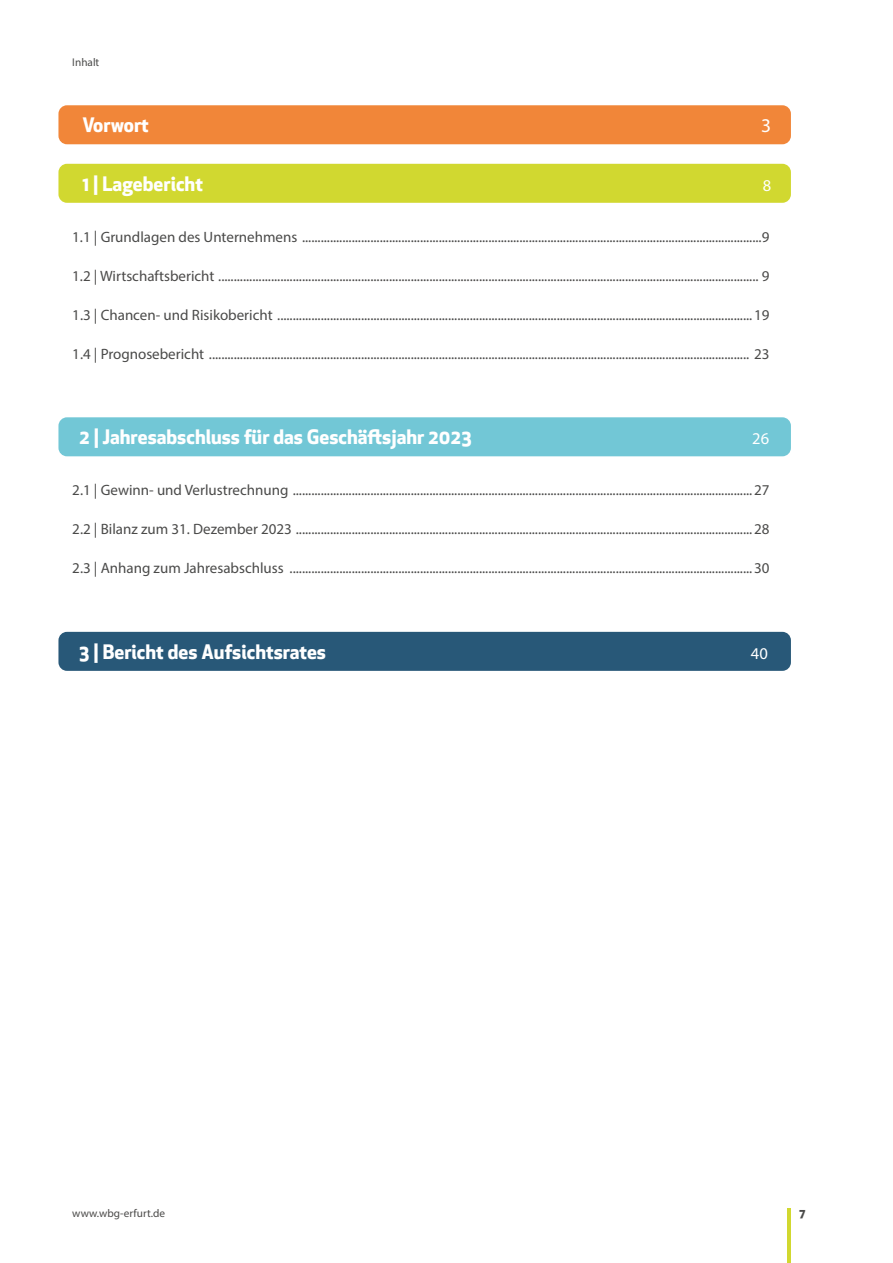
<style>
.page{position:relative;width:893px;height:1263px;background:#fff}
.page>*{position:absolute;margin:0;border:0;box-sizing:border-box;transform-origin:0 0}
.t1{font:700 19.5px "Apex New";color:#fff}
.t2{font:19.5px "Myriad Pro";color:#fff}
.t3{font:16.5px "Myriad Pro";color:#fff}
.t4{font:15px "Myriad Pro";color:#4a4a49}
.t5{font:15px "Myriad Pro";color:#4b4a49}
.t6{font:11.25px "Myriad Pro";color:#4b4a49}
.t7{font:11.25px "Myriad Pro";color:#4a4a49}
.t8{font:800 11.25px "Apex New";color:#4a4a49}
</style>
<div class="page">
<hr style="left:787px;top:1208px;width:4px;height:55px;background:#d1d830">
<div style="left:58px;top:164px;width:733px;height:39px;background:#d1d830;border-radius:9px"></div>
<div style="left:58px;top:105px;width:733px;height:39px;background:#f18639;border-radius:9px"></div>
<div style="left:58px;top:632px;width:733px;height:39px;background:#285878;border-radius:9px"></div>
<div style="left:58px;top:417px;width:733px;height:39px;background:#72c7d6;border-radius:9px"></div>
<hr style="left:0;top:0;width:1px;height:1139px;background:#52ae32">
<p class="t7" style="left:72px;top:56px;width:29px">Inhalt</p>
<h1 class="t1" style="left:82px;top:111px;width:68px">Vorwort</h1>
<h1 class="t2" style="left:761px;top:114px;width:12px">3</h1>
<h1 class="t1" style="left:82px;top:169px;width:122px">1 | Lagebericht</h1>
<p class="t3" style="left:763px;top:175px;width:10px">8</p>
<p class="t4" style="left:72px;top:227px;width:699px">1.1 | Grundlagen des Unternehmens ....................................................................................................................................................9</p>
<p class="t5" style="left:72px;top:266px;width:699px">1.2 | Wirtschaftsbericht .............................................................................................................................................................................. 9</p>
<p class="t4" style="left:72px;top:305px;width:699px">1.3 | Chancen- und Risikobericht ......................................................................................................................................................... 19</p>
<p class="t4" style="left:72px;top:344px;width:699px">1.4 | Prognosebericht .............................................................................................................................................................................. 23</p>
<h1 class="t1" style="left:79px;top:423px;width:394px">2 | Jahresabschluss für das Geschäftsjahr 2023</h1>
<p class="t3" style="left:752px;top:428px;width:18px">26</p>
<p class="t4" style="left:72px;top:481px;width:699px">2.1 | Gewinn- und Verlustrechnung .................................................................................................................................................... 27</p>
<p class="t4" style="left:72px;top:520px;width:699px">2.2 | Bilanz zum 31. Dezember 2023 ................................................................................................................................................... 28</p>
<p class="t4" style="left:72px;top:559px;width:699px">2.3 | Anhang zum Jahresabschluss ..................................................................................................................................................... 30</p>
<h1 class="t1" style="left:79px;top:637px;width:248px">3 | Bericht des Aufsichtsrates</h1>
<p class="t3" style="left:751px;top:643px;width:18px">40</p>
<p class="t6" style="left:72px;top:1206px;width:94px">www.wbg-erfurt.de</p>
<p class="t8" style="left:799px;top:1205px;width:7px">7</p>
</div>
